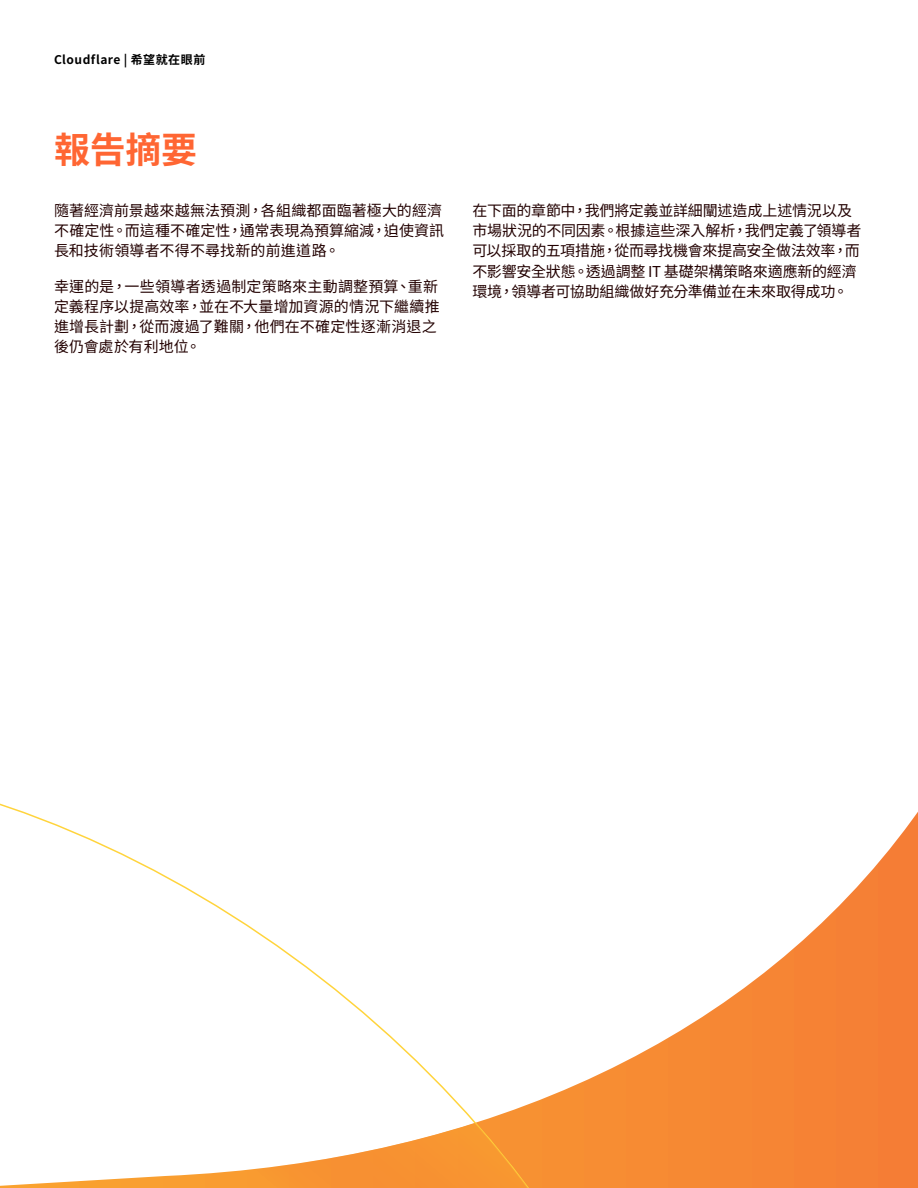
<style>
.page{position:relative;width:918px;height:1188px;background:#fff}
.page>*{position:absolute;margin:0;border:0;box-sizing:border-box;transform-origin:0 0}
.Chapter_Headline{font:700 36px "Noto Sans CJ Ktc";color:#f63}
.Copy{font:15px/20.2px "Noto Sans CJ Ktc";letter-spacing:-.005em;color:#200}
.Folio_Orange{font:700 12px "Noto Sans CJ Ktc";letter-spacing:.04em;color:#000}
</style>
<div class="page">
<svg style="left:765px;top:812px;width:153px;height:376px"></svg>
<svg style="left:0;top:803px;width:765px;height:385px"></svg>
<svg style="left:134px;top:1123px;width:394px;height:65px"></svg>
<p class="Folio_Orange" style="left:54px;top:52px;width:153px">Cloudflare | 希望就在眼前</p>
<p class="Chapter_Headline" style="left:54px;top:130px;width:145px">報告摘要</p>
<p class="Copy" style="left:54px;top:201px;width:392px">隨著經濟前景越來越無法預測，各組織都面臨著極大的經濟不確定性。而這種不確定性，通常表現為預算縮減，迫使資訊長和技術領導者不得不尋找新的前進道路。</p>
<p class="Copy" style="left:54px;top:276px;width:387px">幸運的是，一些領導者透過制定策略來主動調整預算、重新定義程序以提高效率，並在不大量增加資源的情況下繼續推進增長計劃，從而渡過了難關，他們在不確定性逐漸消退之後仍會處於有利地位。</p>
<p class="Copy" style="left:472px;top:201px;width:390px">在下面的章節中，我們將定義並詳細闡述造成上述情況以及市場狀況的不同因素。根據這些深入解析，我們定義了領導者可以採取的五項措施，從而尋找機會來提高安全做法效率，而不影響安全狀態。透過調整 IT 基礎架構策略來適應新的經濟環境，領導者可協助組織做好充分準備並在未來取得成功。</p>
</div>
